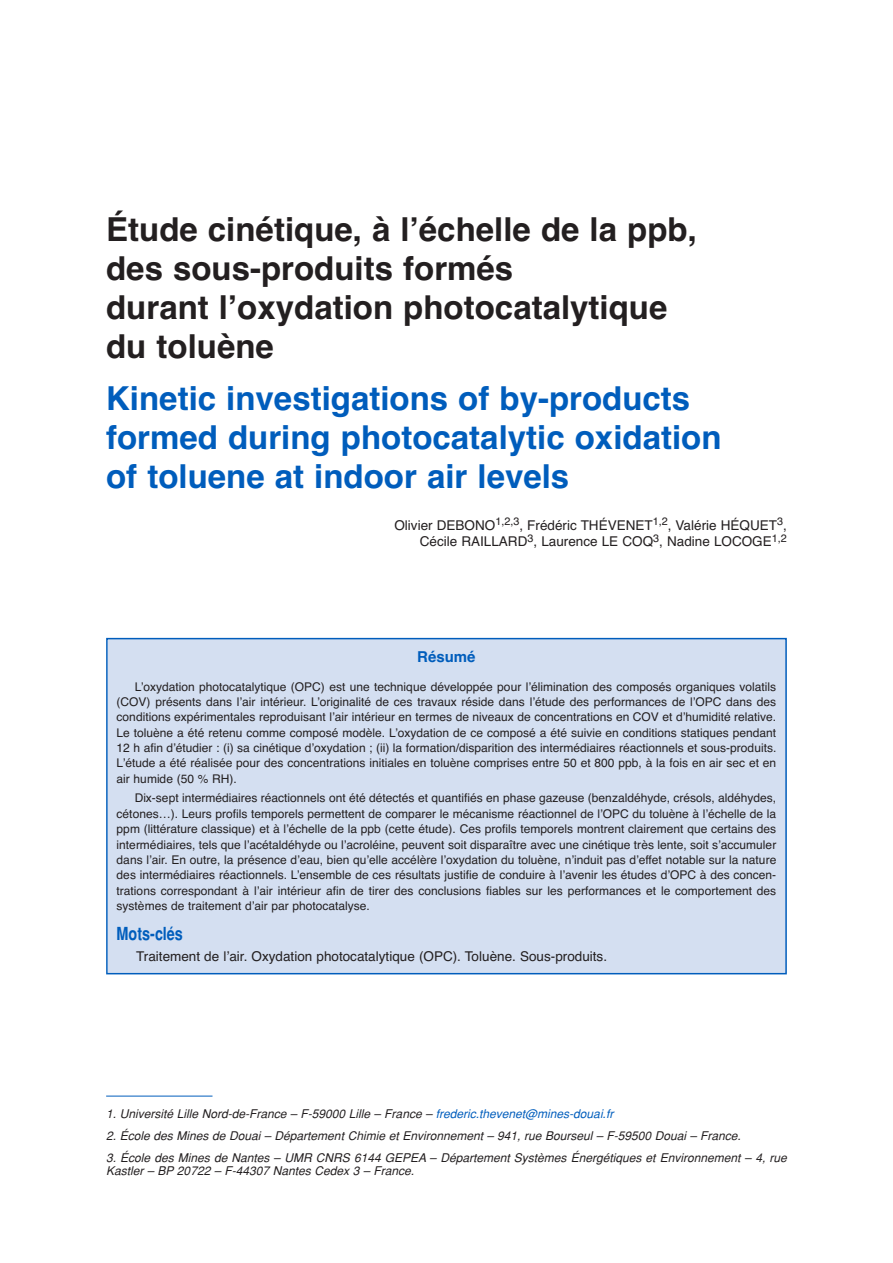
<style>
.page{position:relative;width:893px;height:1263px;background:#fff}
.page>*{position:absolute;margin:0;border:0;box-sizing:border-box;transform-origin:0 0}
.t1{font:700 33px/39px "Helvetica";color:#231f20}
.t2{font:700 33px/39px "Helvetica";color:#005dbc}
.t3{font:700 18px "Helvetica";color:#005dbc;scale:.8 1}
.t4{font:700 15px "Helvetica";color:#005dbc}
.t5{font:13.5px/16.5px "Helvetica";color:#231f20;text-align:right}
.t6{font:12px/15.3px "Helvetica";color:#231f20;text-align:justify}
.t7{font:italic 12px/13.5px "Helvetica";color:#231f20}
.s1{color:#005dbc}
</style>
<div class="page">
<div style="left:108px;top:639px;width:677px;height:334px;background:#d4dff1"></div>
<div style="left:106px;top:638px;width:680px;height:336px;border:2px solid #005dbc"></div>
<hr style="left:106px;top:1096px;width:106px;height:1px;background:#005dbc">
<h1 class="t1" style="left:106px;top:213px;width:592px">Étude cinétique, à lʼéchelle de la ppb, des sous-produits formés<br>durant lʼoxydation photocatalytique du toluène</h1>
<h1 class="t2" style="left:106px;top:382px;width:617px">Kinetic investigations of by-products formed during photocatalytic oxidation of toluene at indoor air levels</h1>
<p class="t5" style="left:394px;top:518px;width:394px">Olivier DEBONO<sup>1,2,3</sup>, Frédéric THÉVENET<sup>1,2</sup>, Valérie HÉQUET<sup>3</sup>,<br>Cécile RAILLARD<sup>3</sup>, Laurence LE COQ<sup>3</sup>, Nadine LOCOGE<sup>1,2</sup></p>
<p class="t4" style="left:417px;top:652px;width:60px">Résumé</p>
<p class="t6" style="left:117px;top:680px;width:661px;text-indent:18px">Lʼoxydation photocatalytique (OPC) est une technique développée pour lʼélimination des composés organiques volatils (COV) présents dans lʼair intérieur. Lʼoriginalité de ces travaux réside dans lʼétude des performances de lʼOPC dans des conditions expérimentales reproduisant lʼair intérieur en termes de niveaux de concentrations en COV et dʼhumidité relative.<br>Le toluène a été retenu comme composé modèle. Lʼoxydation de ce composé a été suivie en conditions statiques pendant 12 h afin dʼétudier : (i) sa cinétique dʼoxydation ; (ii) la formation/disparition des intermédiaires réactionnels et sous-produits.<br>Lʼétude a été réalisée pour des concentrations initiales en toluène comprises entre 50 et 800 ppb, à la fois en air sec et en air humide (50 % RH).</p>
<p class="t6" style="left:117px;top:792px;width:661px;text-indent:18px">Dix-sept intermédiaires réactionnels ont été détectés et quantifiés en phase gazeuse (benzaldéhyde, crésols, aldéhydes, cétones…). Leurs profils temporels permettent de comparer le mécanisme réactionnel de lʼOPC du toluène à lʼéchelle de la ppm (littérature classique) et à lʼéchelle de la ppb (cette étude). Ces profils temporels montrent clairement que certains des intermédiaires, tels que lʼacétaldéhyde ou lʼacroléine, peuvent soit disparaître avec une cinétique très lente, soit sʼaccumuler dans lʼair. En outre, la présence dʼeau, bien quʼelle accélère lʼoxydation du toluène, nʼinduit pas dʼeffet notable sur la nature des intermédiaires réactionnels. Lʼensemble de ces résultats justifie de conduire à lʼavenir les études dʼOPC à des concen&shy;trations correspondant à lʼair intérieur afin de tirer des conclusions fiables sur les performances et le comportement des systèmes de traitement dʼair par photocatalyse.</p>
<h2 class="t3" style="left:117px;top:927px;width:84px">Mots-clés</h2>
<p class="t5" style="left:136px;top:949px;width:472px">Traitement de lʼair. Oxydation photocatalytique (OPC). Toluène. Sous-produits.</p>
<p class="t7" style="left:106px;top:1108px;width:511px">1. Université Lille Nord-de-France – F-59000 Lille – France – <span class="s1">frederic.thevenet@mines-douai.fr</span></p>
<p class="t7" style="left:106px;top:1130px;width:638px">2. École des Mines de Douai – Département Chimie et Environnement – 941, rue Bourseul – F-59500 Douai – France.</p>
<p class="t7" style="left:106px;top:1152px;width:684px">3. École des Mines de Nantes – UMR CNRS 6144 GEPEA – Département Systèmes Énergétiques et Environnement – 4, rue<br>Kastler – BP 20722 – F-44307 Nantes Cedex 3 – France.</p>
</div>
